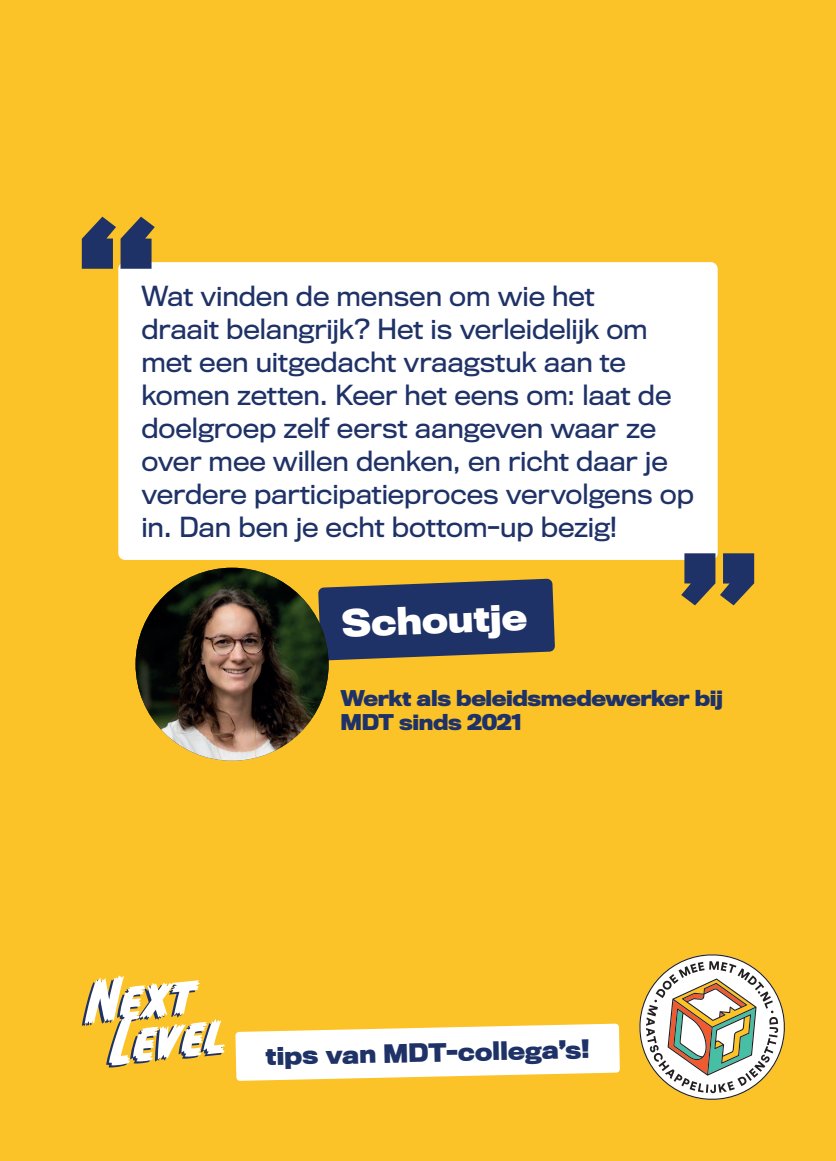
<style>
.page{position:relative;width:836px;height:1161px;background:#fbc327}
.page>*{position:absolute;margin:0;border:0;box-sizing:border-box;transform-origin:0 0}
.t1{font:700 35.1px "Titling Gothic FB";color:#fff}
.t2{font:25.65px/33.1px "Titling Gothic FB";letter-spacing:-.005em;color:#1f3267}
.t3{font:700 23.4px "Titling Gothic FB";color:#1f3267}
.t4{font:700 20.25px/24.3px "Titling Gothic FB";letter-spacing:-.02em;color:#1f3267}
</style>
<div class="page">
<div style="left:118px;top:262px;width:599px;height:298px;background:#fff;border-radius:7px"></div>
<svg style="left:681px;top:553px;width:73px;height:52px"></svg>
<svg style="left:318px;top:579px;width:237px;height:81px"></svg>
<img style="left:135px;top:568px;width:193px;height:193px;border-radius:96px">
<svg style="left:82px;top:217px;width:73px;height:52px"></svg>
<svg style="left:235px;top:1023px;width:385px;height:58px"></svg>
<svg style="left:82px;top:975px;width:143px;height:92px"></svg>
<svg style="left:639px;top:954px;width:146px;height:146px"></svg>
<p class="t2" style="left:141px;top:279px;width:554px">Wat vinden de mensen om wie het<br>draait belangrijk? Het is verleidelijk om met een uitgedacht vraagstuk aan te komen zetten. Keer het eens om: laat de doelgroep zelf eerst aangeven waar ze over mee willen denken, en richt daar je verdere participatieproces vervolgens op in. Dan ben je echt bottom-up bezig!</p>
<h1 class="t1" style="left:341px;top:601px;width:187px;rotate:-2deg">Schoutje</h1>
<p class="t4" style="left:340px;top:685px;width:384px">Werkt als beleidsmedewerker bij<br>MDT sinds 2021</p>
<p class="t3" style="left:265px;top:1040px;width:325px;rotate:-1deg">tips van MDT-collega’s!</p>
</div>
